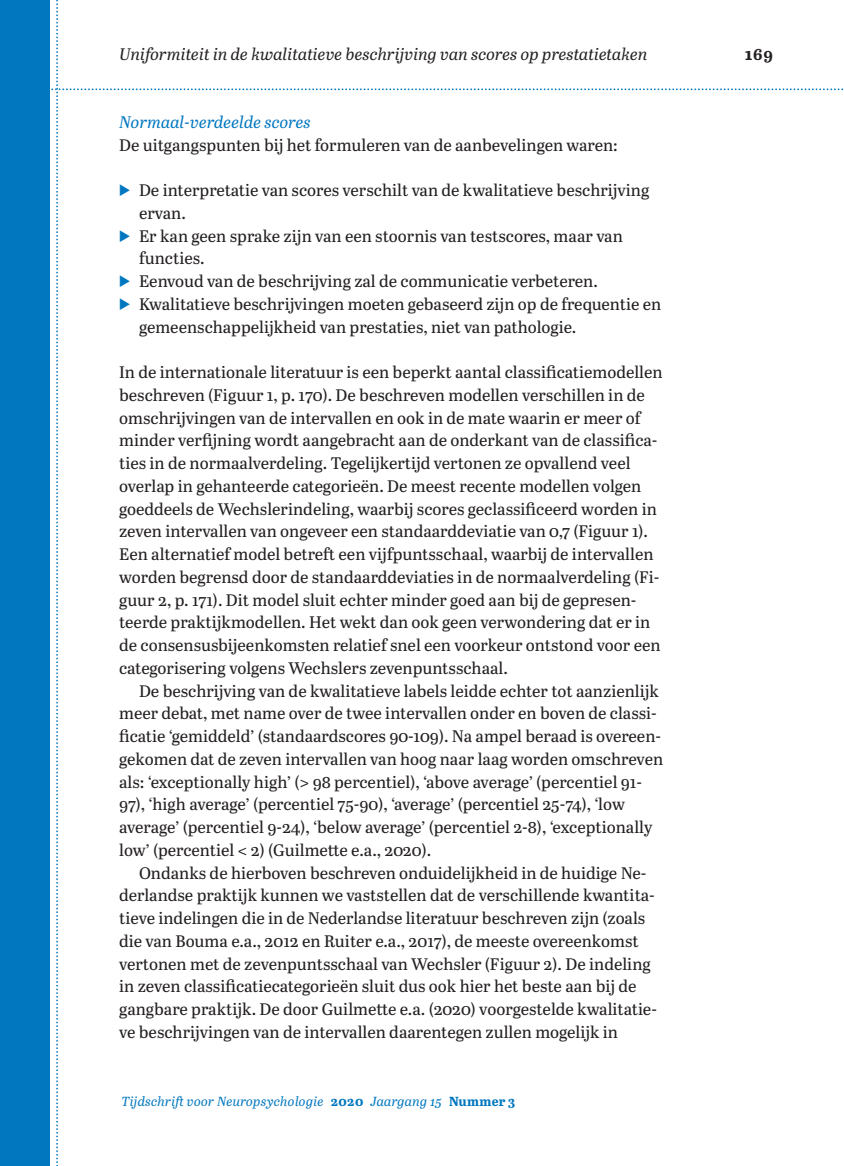
<style>
.page{position:relative;width:844px;height:1166px;background:#fff}
.page>*{position:absolute;margin:0;border:0;box-sizing:border-box;transform-origin:0 0}
.Alinea-eerste{font:16.62px/22.8px "Abril Text";color:#231f20}
.Alinea{font:16.62px/22.8px "Abril Text";color:#231f20}
.t1{font:italic 16.62px "Abril Text";color:#231f20}
.Kop2{font:italic 16.62px "Abril Text";letter-spacing:.005em;color:#0077bf}
.t2{font:700 16.62px "Abril Text";color:#231f20}
.t3{font:italic 13.12px "Abril Text";letter-spacing:.015em;color:#0077bf}
.s1{font-weight:700;font-style:normal}
</style>
<div class="page">
<div style="left:0;top:0;width:50px;height:1166px;background:#0077bf"></div>
<p class="t1" style="left:119px;top:42px;width:530px">Uniformiteit in de kwalitatieve beschrijving van scores op prestatietaken</p>
<p class="t2" style="left:744px;top:42px;width:30px">169</p>
<p class="Kop2" style="left:119px;top:110px;width:193px">Normaal-verdeelde scores</p>
<p class="Alinea-eerste" style="left:119px;top:133px;width:500px">De uitgangspunten bij het formuleren van de aanbevelingen waren:</p>
<p class="Alinea-eerste" style="left:139px;top:178px;width:512px">De interpretatie van scores verschilt van de kwalitatieve beschrijving ervan.</p>
<p class="Alinea-eerste" style="left:139px;top:224px;width:485px">Er kan geen sprake zijn van een stoornis van testscores, maar van functies.</p>
<p class="Alinea-eerste" style="left:139px;top:269px;width:460px">Eenvoud van de beschrijving zal de communicatie verbeteren.</p>
<p class="Alinea-eerste" style="left:139px;top:292px;width:523px">Kwalitatieve beschrijvingen moeten gebaseerd zijn op de frequentie en gemeenschappelijkheid van prestaties, niet van pathologie.</p>
<p class="Alinea-eerste" style="left:119px;top:360px;width:545px">In de internationale literatuur is een beperkt aantal classificatiemodellen beschreven (Figuur 1, p. 170). De beschreven modellen verschillen in de omschrijvingen van de intervallen en ook in de mate waarin er meer of minder verfijning wordt aangebracht aan de onderkant van de classifica&shy;ties in de normaalverdeling. Tegelijkertijd vertonen ze opvallend veel overlap in gehanteerde categorieën. De meest recente modellen volgen goeddeels de Wechslerindeling, waarbij scores geclassificeerd worden in zeven intervallen van ongeveer een standaarddeviatie van 0,7 (Figuur 1).<br>Een alternatief model betreft een vijfpuntsschaal, waarbij de intervallen worden begrensd door de standaarddeviaties in de normaalverdeling (Fi&shy;guur 2, p. 171). Dit model sluit echter minder goed aan bij de gepresen&shy;teerde praktijkmodellen. Het wekt dan ook geen verwondering dat er in de consensusbijeenkomsten relatief snel een voorkeur ontstond voor een categorisering volgens Wechslers zevenpuntsschaal.</p>
<p class="Alinea" style="left:119px;top:679px;width:545px;text-indent:20px">De beschrijving van de kwalitatieve labels leidde echter tot aanzienlijk meer debat, met name over de twee intervallen onder en boven de classi&shy;ficatie ‘gemiddeld’ (standaardscores 90-109). Na ampel beraad is overeen&shy;gekomen dat de zeven intervallen van hoog naar laag worden omschreven als: ‘exceptionally high’ (&gt; 98 percentiel), ‘above average’ (percentiel 91- 97), ‘high average’ (percentiel 75-90), ‘average’ (percentiel 25-74), ‘low average’ (percentiel 9-24), ‘below average’ (percentiel 2-8), ‘exceptionally low’ (percentiel &lt; 2) (Guilmette e.a., 2020).</p>
<p class="Alinea" style="left:119px;top:861px;width:539px;text-indent:20px">Ondanks de hierboven beschreven onduidelijkheid in de huidige Ne&shy;derlandse praktijk kunnen we vaststellen dat de verschillende kwantita&shy;tieve indelingen die in de Nederlandse literatuur beschreven zijn (zoals die van Bouma e.a., 2012 en Ruiter e.a., 2017), de meeste overeenkomst vertonen met de zevenpuntsschaal van Wechsler (Figuur 2). De indeling in zeven classificatiecategorieën sluit dus ook hier het beste aan bij de gangbare praktijk. De door Guilmette e.a. (2020) voorgestelde kwalitatie&shy;ve beschrijvingen van de intervallen daarentegen zullen mogelijk in</p>
<p class="t3" style="left:122px;top:1092px;width:395px">Tijdschrift voor Neuropsychologie <span class="s1">2020</span> Jaargang 15 <span class="s1">Nummer 3</span></p>
</div>
